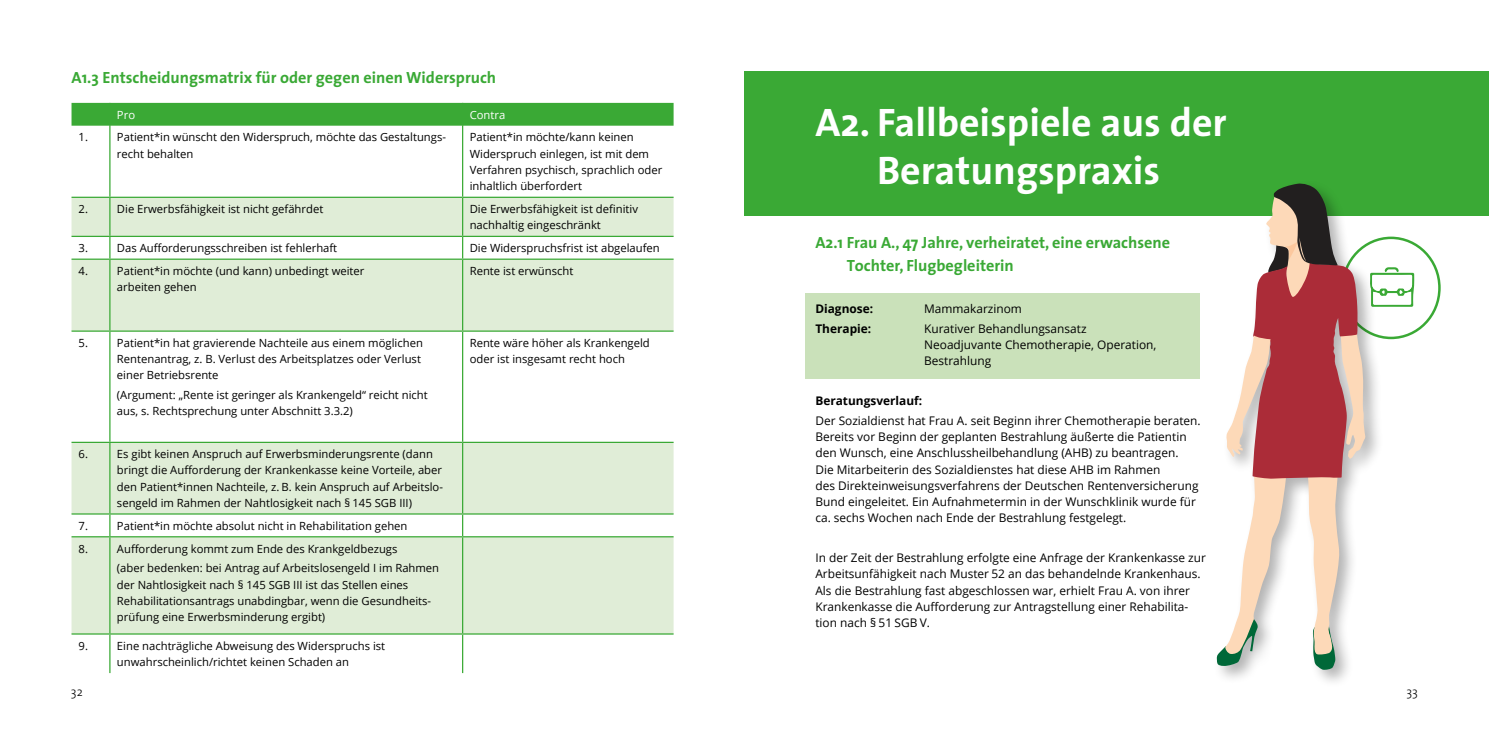
<style>
.page{position:relative;width:1489px;height:745px;background:#fff}
.page>*{position:absolute;margin:0;border:0;box-sizing:border-box;transform-origin:0 0}
.t1{font:700 40px/47.5px "The Sans";color:#fff;text-align:center}
.t2{font:700 16.25px/22.5px "The Sans";color:#3aa935}
.t3{font:300 12.5px "The Sans";color:#000}
.t4{font:11.88px/16.2px "Open Sans";color:#000}
.t5{font:700 11.88px "Open Sans";color:#000}
.t6{font:11.25px/16.2px "Open Sans";color:#000}
.t7{font:11.25px "Open Sans";color:#fff}
</style>
<div class="page">
<div style="left:805px;top:292px;width:394px;height:86px;background:#cae1ba"></div>
<svg style="left:71px;top:198px;width:602px;height:435px;fill:#e0edd7"></svg>
<div style="left:71px;top:103px;width:602px;height:23px;background:#3aa935"></div>
<hr style="left:109px;top:126px;width:1px;height:70px;background:#3aa935">
<hr style="left:462px;top:126px;width:1px;height:70px;background:#3aa935">
<hr style="left:109px;top:198px;width:1px;height:37px;background:#3aa935">
<hr style="left:462px;top:198px;width:1px;height:37px;background:#3aa935">
<svg style="left:109px;top:237px;width:1px;height:21px"></svg>
<svg style="left:462px;top:237px;width:1px;height:21px"></svg>
<hr style="left:109px;top:260px;width:1px;height:70px;background:#3aa935">
<hr style="left:462px;top:260px;width:1px;height:70px;background:#3aa935">
<hr style="left:109px;top:331px;width:1px;height:110px;background:#3aa935">
<hr style="left:462px;top:331px;width:1px;height:110px;background:#3aa935">
<hr style="left:109px;top:442px;width:1px;height:71px;background:#3aa935">
<hr style="left:462px;top:442px;width:1px;height:71px;background:#3aa935">
<svg style="left:109px;top:514px;width:1px;height:22px"></svg>
<svg style="left:462px;top:514px;width:1px;height:22px"></svg>
<hr style="left:109px;top:537px;width:1px;height:96px;background:#3aa935">
<hr style="left:462px;top:537px;width:1px;height:96px;background:#3aa935">
<hr style="left:109px;top:634px;width:1px;height:38px;background:#3aa935">
<hr style="left:462px;top:634px;width:1px;height:38px;background:#3aa935">
<hr style="left:71px;top:196px;width:39px;height:2px;background:#3aa935">
<hr style="left:110px;top:196px;width:352px;height:2px;background:#3aa935">
<hr style="left:462px;top:196px;width:211px;height:2px;background:#3aa935">
<hr style="left:71px;top:235px;width:39px;height:2px;background:#3aa935">
<hr style="left:110px;top:235px;width:352px;height:2px;background:#3aa935">
<hr style="left:462px;top:235px;width:211px;height:2px;background:#3aa935">
<hr style="left:71px;top:258px;width:39px;height:2px;background:#3aa935">
<hr style="left:110px;top:258px;width:352px;height:2px;background:#3aa935">
<hr style="left:462px;top:258px;width:211px;height:2px;background:#3aa935">
<hr style="left:71px;top:330px;width:39px;height:1px;background:#3aa935">
<hr style="left:110px;top:330px;width:352px;height:1px;background:#3aa935">
<hr style="left:462px;top:330px;width:211px;height:1px;background:#3aa935">
<hr style="left:71px;top:441px;width:39px;height:1px;background:#3aa935">
<hr style="left:110px;top:441px;width:352px;height:1px;background:#3aa935">
<hr style="left:462px;top:441px;width:211px;height:1px;background:#3aa935">
<hr style="left:71px;top:513px;width:39px;height:1px;background:#3aa935">
<hr style="left:110px;top:513px;width:352px;height:1px;background:#3aa935">
<hr style="left:462px;top:513px;width:211px;height:1px;background:#3aa935">
<hr style="left:71px;top:536px;width:39px;height:1px;background:#3aa935">
<hr style="left:110px;top:536px;width:352px;height:1px;background:#3aa935">
<hr style="left:462px;top:536px;width:211px;height:1px;background:#3aa935">
<hr style="left:71px;top:633px;width:39px;height:1px;background:#3aa935">
<hr style="left:110px;top:633px;width:352px;height:1px;background:#3aa935">
<hr style="left:462px;top:633px;width:211px;height:1px;background:#3aa935">
<div style="left:744px;top:71px;width:744px;height:144px;background:#3aa935"></div>
<div style="left:1212px;top:179px;width:171px;height:508px;background:#000;opacity:.3"></div>
<svg style="left:1216px;top:183px;width:198px;height:486px"></svg>
<h2 class="t2" style="left:71px;top:66px;width:426px">A1.3 Entscheidungsmatrix für oder gegen einen Widerspruch</h2>
<p class="t7" style="left:117px;top:107px;width:20px">Pro</p>
<p class="t7" style="left:469px;top:107px;width:37px">Contra</p>
<p class="t6" style="left:79px;top:129px;width:11px">1.</p>
<p class="t6" style="left:117px;top:129px;width:330px">Patient*in wünscht den Widerspruch, möchte das Gestaltungs&shy;recht behalten</p>
<p class="t6" style="left:469px;top:129px;width:194px">Patient*in möchte/kann keinen<br>Widerspruch einlegen, ist mit dem<br>Verfahren psychisch, sprachlich oder inhaltlich überfordert</p>
<p class="t6" style="left:79px;top:200px;width:11px">2.</p>
<p class="t6" style="left:117px;top:200px;width:208px">Die Erwerbsfähigkeit ist nicht gefährdet</p>
<p class="t6" style="left:469px;top:200px;width:170px">Die Erwerbsfähigkeit ist definitiv nachhaltig eingeschränkt</p>
<p class="t6" style="left:79px;top:239px;width:11px">3.</p>
<p class="t6" style="left:117px;top:239px;width:222px">Das Aufforderungsschreiben ist fehlerhaft</p>
<p class="t6" style="left:469px;top:239px;width:192px">Die Widerspruchsfrist ist abgelaufen</p>
<p class="t6" style="left:79px;top:262px;width:11px">4.</p>
<p class="t6" style="left:117px;top:262px;width:249px">Patient*in möchte (und kann) unbedingt weiter arbeiten gehen</p>
<p class="t6" style="left:469px;top:262px;width:105px">Rente ist erwünscht</p>
<p class="t6" style="left:79px;top:334px;width:11px">5.</p>
<p class="t6" style="left:117px;top:334px;width:307px">Patient*in hat gravierende Nachteile aus einem möglichen<br>Rentenantrag, z. B. Verlust des Arbeitsplatzes oder Verlust einer Betriebsrente</p>
<p class="t6" style="left:117px;top:386px;width:312px">(Argument: „Rente ist geringer als Krankengeld“ reicht nicht aus, s. Rechtsprechung unter Abschnitt 3.3.2)</p>
<p class="t6" style="left:79px;top:445px;width:11px">6.</p>
<p class="t6" style="left:117px;top:445px;width:327px">Es gibt keinen Anspruch auf Erwerbsminderungsrente (dann bringt die Aufforderung der Krankenkasse keine Vorteile, aber den Patient*innen Nachteile, z. B. kein Anspruch auf Arbeitslo&shy;sengeld im Rahmen der Nahtlosigkeit nach § 145 SGB III)</p>
<p class="t6" style="left:79px;top:517px;width:11px">7.</p>
<p class="t6" style="left:117px;top:517px;width:292px">Patient*in möchte absolut nicht in Rehabilitation gehen</p>
<p class="t6" style="left:79px;top:539px;width:11px">8.</p>
<p class="t6" style="left:117px;top:538px;width:324px;line-height:19.8px">Aufforderung kommt zum Ende des Krankgeldbezugs<br>(aber bedenken: bei Antrag auf Arbeitslosengeld I im Rahmen</p>
<p class="t6" style="left:117px;top:575px;width:315px">der Nahtlosigkeit nach § 145 SGB III ist das Stellen eines<br>Rehabilitationsantrags unabdingbar, wenn die Gesundheits&shy;prüfung eine Erwerbsminderung ergibt)</p>
<p class="t6" style="left:79px;top:636px;width:11px">9.</p>
<p class="t6" style="left:117px;top:636px;width:270px">Eine nachträgliche Abweisung des Widerspruchs ist unwahrscheinlich/richtet keinen Schaden an</p>
<p class="t6" style="left:469px;top:334px;width:182px">Rente wäre höher als Krankengeld oder ist insgesamt recht hoch</p>
<h1 class="t1" style="left:815px;top:98px;width:413px">A2. Fallbeispiele aus der<br>Beratungspraxis</h1>
<h2 class="t2" style="left:846px;top:231px;width:325px;text-indent:-31px">A2.1 Frau A., 47 Jahre, verheiratet, eine erwachsene<br>Tochter, Flugbegleiterin</h2>
<p class="t5" style="left:815px;top:300px;width:59px">Diagnose:</p>
<p class="t4" style="left:924px;top:300px;width:99px">Mammakarzinom</p>
<p class="t5" style="left:815px;top:320px;width:57px">Therapie:</p>
<p class="t4" style="left:924px;top:320px;width:234px">Kurativer Behandlungsansatz<br>Neoadjuvante Chemotherapie, Operation,<br>Bestrahlung</p>
<p class="t5" style="left:815px;top:392px;width:108px">Beratungsverlauf:</p>
<p class="t4" style="left:815px;top:411px;width:387px">Der Sozialdienst hat Frau A. seit Beginn ihrer Chemotherapie beraten.<br>Bereits vor Beginn der geplanten Bestrahlung äußerte die Patientin den Wunsch, eine Anschlussheilbehandlung (AHB) zu beantragen.<br>Die Mitarbeiterin des Sozialdienstes hat diese AHB im Rahmen<br>des Direkteinweisungsverfahrens der Deutschen Rentenversicherung Bund eingeleitet. Ein Aufnahmetermin in der Wunschklinik wurde für ca. sechs Wochen nach Ende der Bestrahlung festgelegt.</p>
<p class="t4" style="left:815px;top:549px;width:392px">In der Zeit der Bestrahlung erfolgte eine Anfrage der Krankenkasse zur Arbeitsunfähigkeit nach Muster 52 an das behandelnde Krankenhaus.<br>Als die Bestrahlung fast abgeschlossen war, erhielt Frau A. von ihrer Krankenkasse die Aufforderung zur Antragstellung einer Rehabilita&shy;tion nach § 51 SGB V.</p>
<p class="t3" style="left:71px;top:680px;width:13px">32</p>
<p class="t3" style="left:1406px;top:680px;width:13px">33</p>
</div>
